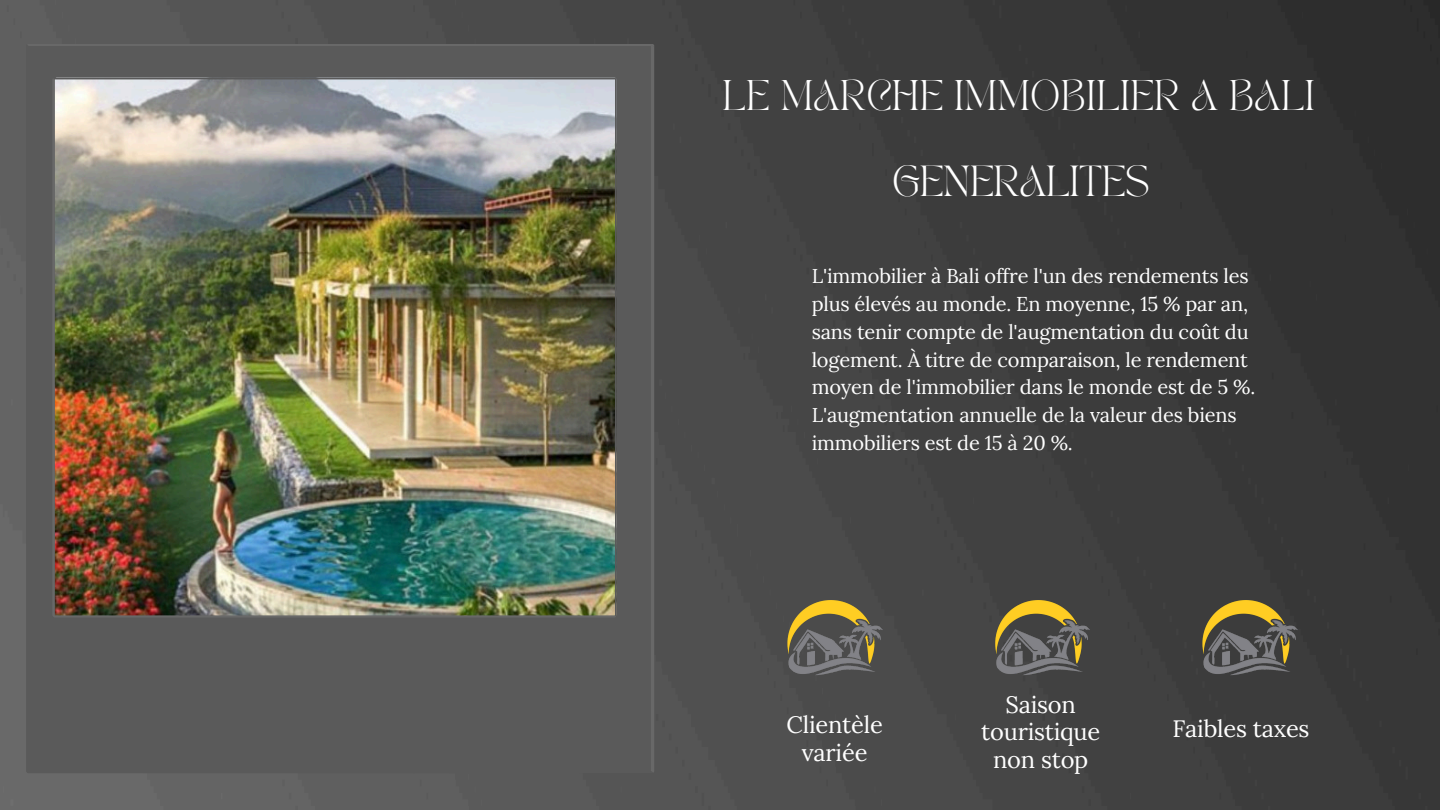
<style>
.page{position:relative;width:1440px;height:810px;background:#fff}
.page>*{position:absolute;margin:0;border:0;box-sizing:border-box;transform-origin:0 0}
.t1{font:30.4px "TAN PEARL Regular";letter-spacing:-.01em;color:#fff}
.t2{font:30px "TAN PEARL Regular";letter-spacing:.015em;color:#fff}
.t3{font:23.6px/27.8px "Lora";letter-spacing:-.01em;color:#fff;text-align:center}
.t4{font:20px "Lora";letter-spacing:-.01em;color:#fff}
</style>
<div class="page">
<img style="left:0;top:0;width:1440px;height:810px">
<img style="left:27px;top:44px;width:627px;height:729px">
<img style="left:758px;top:600px;width:154px;height:76px">
<img style="left:965px;top:600px;width:155px;height:76px">
<img style="left:1173px;top:600px;width:154px;height:76px">
<p class="t2" style="left:723px;top:80px;width:594px">LE MARCHE IMMOBILIER A BALI</p>
<p class="t1" style="left:892px;top:165px;width:260px">GENERALITES</p>
<p class="t4" style="left:812px;top:263px;width:439px">L'immobilier à Bali offre l'un des rendements les</p>
<p class="t4" style="left:812px;top:291px;width:438px">plus élevés au monde. En moyenne, 15 % par an,</p>
<p class="t4" style="left:812px;top:319px;width:438px">sans tenir compte de l'augmentation du coût du</p>
<p class="t4" style="left:812px;top:346px;width:438px">logement. À titre de comparaison, le rendement</p>
<p class="t4" style="left:812px;top:374px;width:445px">moyen de l'immobilier dans le monde est de 5 %.</p>
<p class="t4" style="left:812px;top:402px;width:426px">L'augmentation annuelle de la valeur des biens</p>
<h2 class="t4" style="left:812px;top:430px;width:263px">immobiliers est de 15 à 20 %.</h2>
<h1 class="t3" style="left:787px;top:710px;width:98px">Clientèle variée</h1>
<h1 class="t3" style="left:981px;top:690px;width:121px">Saison touristique non stop</h1>
<p class="t3" style="left:1173px;top:715px;width:139px">Faibles taxes</p>
</div>
